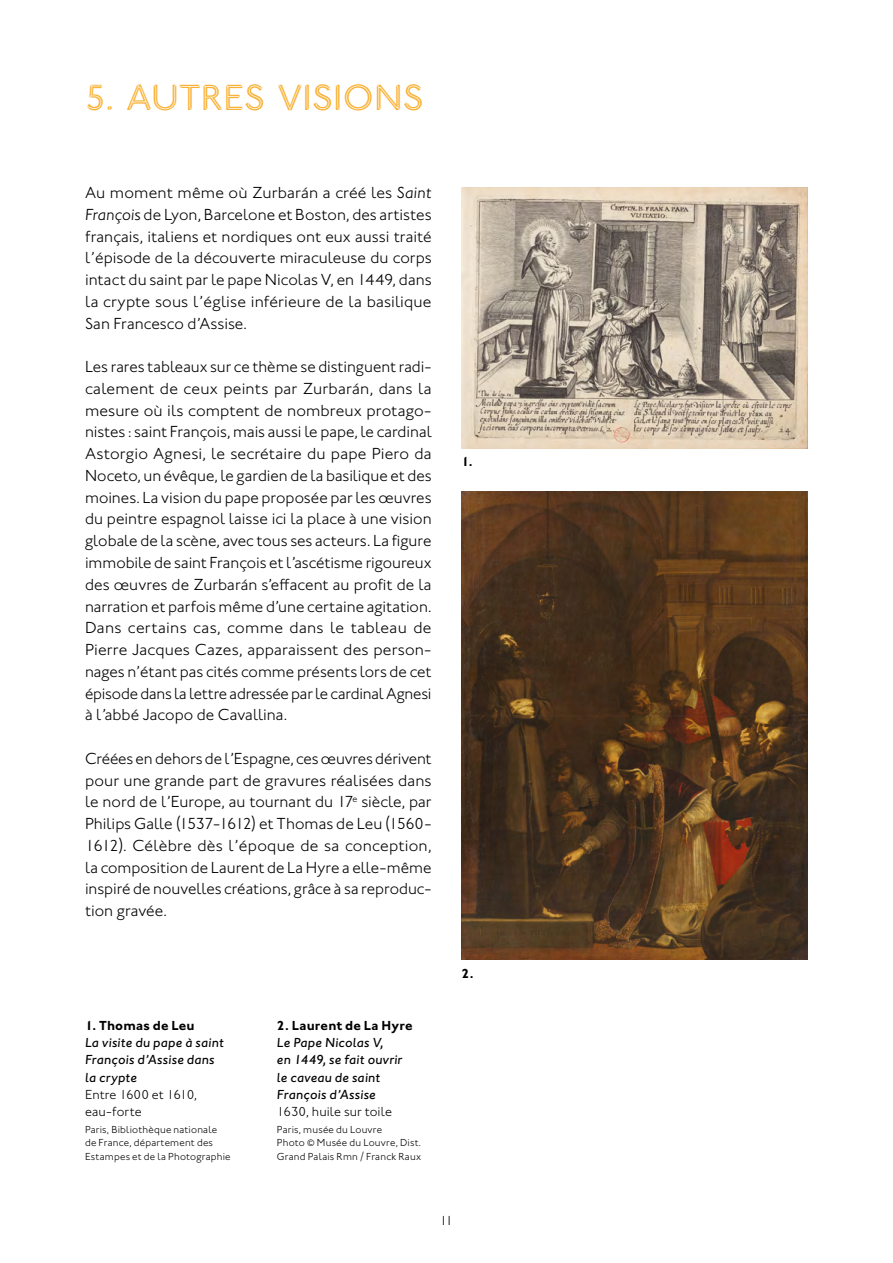
<style>
.page{position:relative;width:893px;height:1263px;background:#fff}
.page>*{position:absolute;margin:0;border:0;box-sizing:border-box;transform-origin:0 0}
.t1{font:37.5px "Johnston ITC MBAL Medium";color:#f9b236}
.t2{font:300 16.5px/21.8px "Johnston ITC Pro";color:#000;text-align:justify}
.t3{font:italic 500 13.5px/17.2px "Johnston ITC Pro";letter-spacing:.015em;color:#000}
.t4{font:300 13.5px/17.2px "Johnston ITC Pro";letter-spacing:.005em;color:#000}
.t5{font:700 13.5px "Johnston ITC Pro";letter-spacing:.015em;color:#000}
.t6{font:300 10.5px/13.5px "Johnston ITC Pro";letter-spacing:.02em;color:#000}
.s1{font-style:italic}
</style>
<div class="page">
<img style="left:461px;top:491px;width:347px;height:469px">
<img style="left:461px;top:187px;width:347px;height:262px">
<h1 class="t1" style="left:85px;top:77px;width:340px">5. AUTRES VISIONS</h1>
<p class="t2" style="left:85px;top:182px;width:348px">Au moment même où Zurbarán a créé les <span class="s1">Saint François</span> de Lyon, Barcelone et Boston, des artistes français, italiens et nordiques ont eux aussi traité l’épisode de la découverte miraculeuse du corps intact du saint par le pape Nicolas V, en 1449, dans la crypte sous l’église inférieure de la basilique San Francesco d’Assise.</p>
<p class="t2" style="left:85px;top:356px;width:348px">Les rares tableaux sur ce thème se distinguent radi&shy;calement de ceux peints par Zurbarán, dans la mesure où ils comptent de nombreux protago&shy;nistes : saint François, mais aussi le pape, le cardinal Astorgio Agnesi, le secrétaire du pape Piero da Noceto, un évêque, le gardien de la basilique et des moines. La vision du pape proposée par les œuvres du peintre espagnol laisse ici la place à une vision globale de la scène, avec tous ses acteurs. La figure immobile de saint François et l’ascétisme rigoureux des œuvres de Zurbarán s’effacent au profit de la narration et parfois même d’une certaine agitation.<br>Dans certains cas, comme dans le tableau de Pierre Jacques Cazes, apparaissent des person&shy;nages n’étant pas cités comme présents lors de cet épisode dans la lettre adressée par le cardinal Agnesi à l’abbé Jacopo de Cavallina.</p>
<p class="t2" style="left:85px;top:747px;width:348px">Créées en dehors de l’Espagne, ces œuvres dérivent pour une grande part de gravures réalisées dans le nord de l’Europe, au tournant du 17<sup>e</sup> siècle, par Philips Galle (1537-1612) et Thomas de Leu (1560- 1612). Célèbre dès l’époque de sa conception, la composition de Laurent de La Hyre a elle-même inspiré de nouvelles créations, grâce à sa reproduc&shy;tion gravée.</p>
<p class="t5" style="left:85px;top:1017px;width:111px">1. Thomas de Leu</p>
<p class="t3" style="left:85px;top:1034px;width:140px">La visite du pape à saint<br>François d’Assise dans la crypte</p>
<p class="t4" style="left:85px;top:1086px;width:114px">Entre 1600 et 1610, eau-forte</p>
<p class="t6" style="left:85px;top:1122px;width:147px">Paris, Bibliothèque nationale de France, département des<br>Estampes et de la Photographie</p>
<p class="t5" style="left:277px;top:1017px;width:137px">2. Laurent de La Hyre</p>
<p class="t3" style="left:277px;top:1034px;width:127px">Le Pape Nicolas V,<br>en 1449, se fait ouvrir le caveau de saint<br>François d’Assise</p>
<p class="t4" style="left:277px;top:1103px;width:117px">1630, huile sur toile</p>
<p class="t6" style="left:277px;top:1122px;width:146px">Paris, musée du Louvre<br>Photo © Musée du Louvre, Dist.<br>Grand Palais Rmn / Franck Raux</p>
<p class="t5" style="left:461px;top:453px;width:13px">1.</p>
<p class="t5" style="left:461px;top:965px;width:14px">2.</p>
<p class="t4" style="left:440px;top:1212px;width:15px">11</p>
</div>
